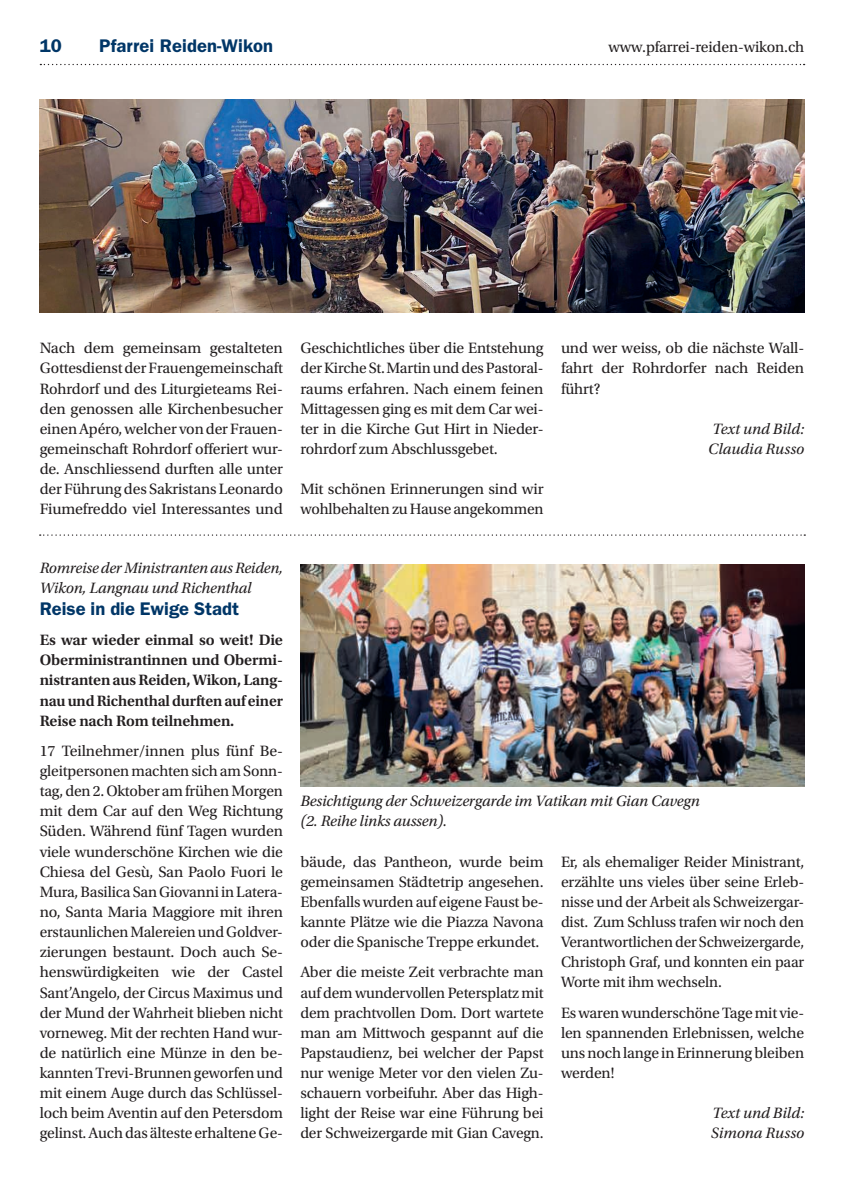
<style>
.page{position:relative;width:844px;height:1191px;background:#fff}
.page>*{position:absolute;margin:0;border:0;box-sizing:border-box;transform-origin:0 0}
.t1{font:600 18.38px "ITC Franklin Gothic Std";color:#003667}
.t2{font:15.75px/20.1px "Utopia Std";letter-spacing:-.01em;color:#231f20;text-align:justify}
.t3{font:italic 15.75px/20.1px "Utopia Std";letter-spacing:-.01em;color:#231f20}
.t4{font:600 15.75px/20.1px "Utopia Std";letter-spacing:-.01em;color:#231f20;text-align:justify}
</style>
<div class="page">
<svg style="left:40px;top:64px;width:764px;height:1px"></svg>
<img style="left:40px;top:99px;width:764px;height:214px">
<img style="left:300px;top:564px;width:504px;height:222px">
<svg style="left:40px;top:534px;width:765px;height:2px"></svg>
<p class="t1" style="left:40px;top:35px;width:24px">10</p>
<p class="t1" style="left:99px;top:35px;width:175px">Pfarrei Reiden-Wikon</p>
<p class="t2" style="left:608px;top:37px;width:197px">www.pfarrei-reiden-wikon.ch</p>
<p class="t2" style="left:40px;top:338px;width:245px">Nach dem gemeinsam gestalteten Gottesdienst der Frauengemeinschaft Rohrdorf und des Liturgieteams Rei&shy;den genossen alle Kirchenbesucher einen Apéro, welcher von der Frauen&shy;gemeinschaft Rohrdorf offeriert wur&shy;de. Anschliessend durften alle unter der Führung des Sakristans Leonardo Fiumefreddo viel Interessantes und</p>
<p class="t2" style="left:300px;top:338px;width:245px">Geschichtliches über die Entstehung der Kirche St.Martin und des Pastoral&shy;raums erfahren. Nach einem feinen Mittagessen ging es mit dem Car wei&shy;ter in die Kirche Gut Hirt in Nieder&shy;rohrdorf zum Abschlussgebet.</p>
<p class="t2" style="left:300px;top:479px;width:245px">Mit schönen Erinnerungen sind wir wohlbehalten zu Hause angekommen</p>
<p class="t2" style="left:561px;top:338px;width:245px">und wer weiss, ob die nächste Wall&shy;fahrt der Rohrdorfer nach Reiden führt?</p>
<p class="t3" style="left:708px;top:419px;width:97px">Text und Bild:<br>Claudia Russo</p>
<p class="t3" style="left:40px;top:557px;width:245px">Romreise der Ministranten aus Reiden,<br>Wikon, Langnau und Richenthal</p>
<p class="t1" style="left:40px;top:598px;width:201px">Reise in die Ewige Stadt</p>
<p class="t4" style="left:40px;top:630px;width:245px">Es war wieder einmal so weit! Die Oberministrantinnen und Obermi&shy;nistranten aus Reiden, Wikon, Lang&shy;nau und Richenthal durften auf einer Reise nach Rom teilnehmen.</p>
<p class="t2" style="left:40px;top:741px;width:245px">17 Teilnehmer/innen plus fünf Be&shy;gleitpersonen machten sich am Sonn&shy;tag, den 2. Oktober am frühen Morgen mit dem Car auf den Weg Richtung Süden. Während fünf Tagen wurden viele wunderschöne Kirchen wie die Chiesa del Gesù, San Paolo Fuori le Mura, Basilica San Giovanni in Latera&shy;no, Santa Maria Maggiore mit ihren erstaunlichen Malereien und Goldver&shy;zierungen bestaunt. Doch auch Se&shy;henswürdigkeiten wie der Castel Sant’Angelo, der Circus Maximus und der Mund der Wahrheit blieben nicht vorneweg. Mit der rechten Hand wur&shy;de natürlich eine Münze in den be&shy;kannten Trevi-Brunnen geworfen und mit einem Auge durch das Schlüssel&shy;loch beim Aventin auf den Petersdom gelinst. Auch das älteste erhaltene Ge-</p>
<p class="t3" style="left:300px;top:791px;width:401px">Besichtigung der Schweizergarde im Vatikan mit Gian Cavegn (2. Reihe links aussen).</p>
<p class="t2" style="left:300px;top:851px;width:245px">bäude, das Pantheon, wurde beim gemeinsamen Städtetrip angesehen.<br>Ebenfalls wurden auf eigene Faust be&shy;kannte Plätze wie die Piazza Navona oder die Spanische Treppe erkundet.</p>
<p class="t2" style="left:300px;top:962px;width:245px">Aber die meiste Zeit verbrachte man auf dem wundervollen Petersplatz mit dem prachtvollen Dom. Dort wartete man am Mittwoch gespannt auf die Papstaudienz, bei welcher der Papst nur wenige Meter vor den vielen Zu&shy;schauern vorbeifuhr. Aber das High&shy;light der Reise war eine Führung bei der Schweizergarde mit Gian Cavegn.</p>
<p class="t2" style="left:561px;top:851px;width:245px">Er, als ehemaliger Reider Ministrant, erzählte uns vieles über seine Erleb&shy;nisse und der Arbeit als Schweizergar&shy;dist. Zum Schluss trafen wir noch den Verantwortlichen der Schweizergarde, Christoph Graf, und konnten ein paar Worte mit ihm wechseln.</p>
<p class="t2" style="left:561px;top:1002px;width:245px">Es waren wunderschöne Tage mit vie&shy;len spannenden Erlebnissen, welche uns noch lange in Erinnerung bleiben werden!</p>
<p class="t3" style="left:710px;top:1103px;width:95px">Text und Bild:<br>Simona Russo</p>
</div>
